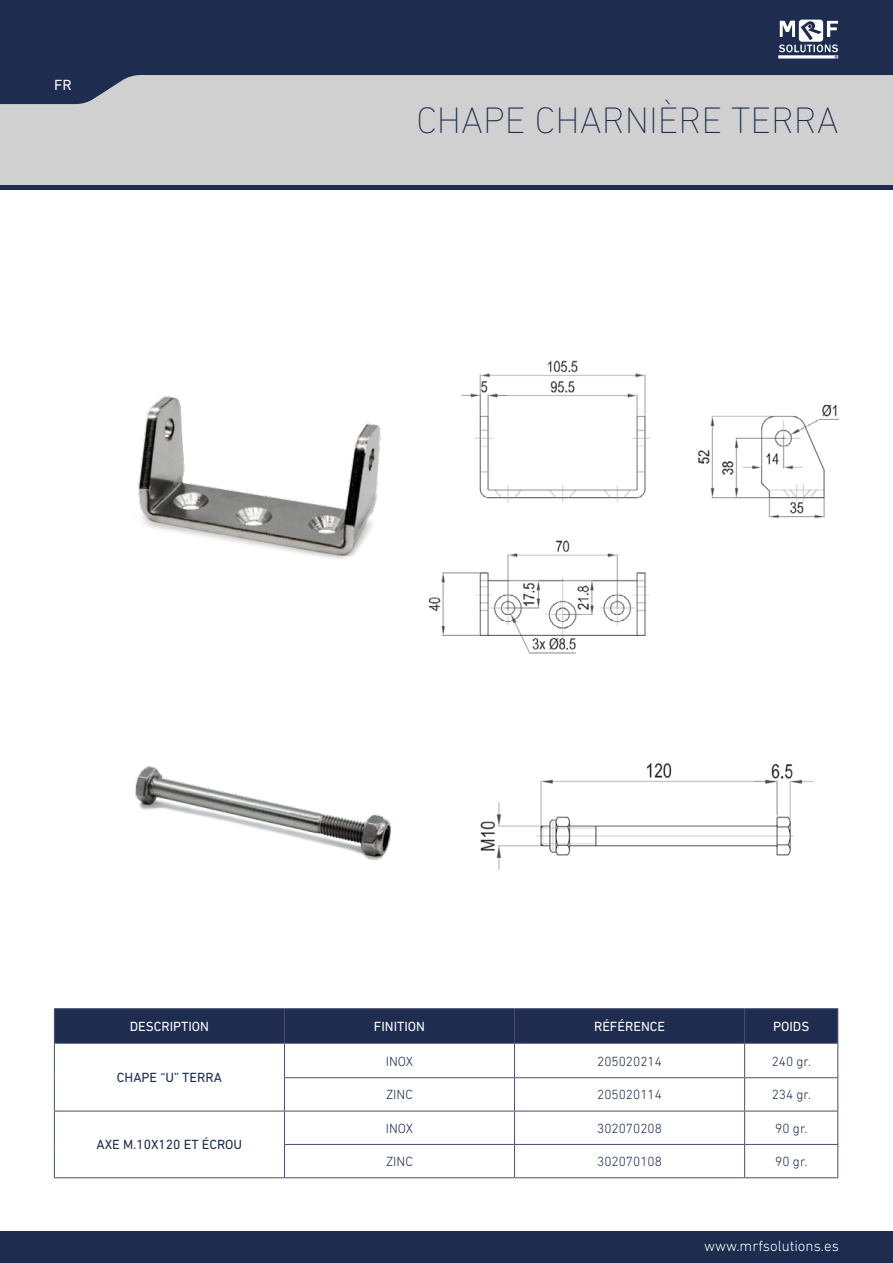
<style>
.page{position:relative;width:893px;height:1263px;background:#fff}
.page>*{position:absolute;margin:0;border:0;box-sizing:border-box;transform-origin:0 0}
.t1{font:200 37.5px "DIN Next LT Pro";color:#1d2c4f}
.t2{font:300 15px "DIN Next LT Pro";color:#fff}
.t3{font:15px "DIN Next LT Pro";color:#fff}
.t4{font:300 13.5px "DIN Next LT Pro";color:#1d2c4f}
.t5{font:13.5px "DIN Next LT Pro";color:#fff}
.t6{font:13.5px "DIN Next LT Pro";color:#1d2c4f}
</style>
<div class="page">
<img style="left:138px;top:396px;width:243px;height:163px">
<img style="left:135px;top:766px;width:256px;height:95px">
<img style="left:428px;top:360px;width:410px;height:294px">
<img style="left:480px;top:763px;width:334px;height:107px">
<div style="left:0;top:68px;width:893px;height:118px;background:#d0d0d0"></div>
<svg style="left:0;top:0;width:893px;height:104px;fill:#1d2c4f"></svg>
<hr style="left:0;top:186px;width:893px;height:4px;background:#1d2c4f">
<div style="left:0;top:1231px;width:893px;height:32px;background:#1d2c4f"></div>
<svg style="left:778px;top:20px;width:60px;height:39px"></svg>
<div style="left:55px;top:1009px;width:782px;height:34px;background:#1d2c4f"></div>
<hr style="left:54px;top:1008px;width:230px;height:1px;background:#4a4e6f">
<hr style="left:54px;top:1009px;width:1px;height:34px;background:#4a4e6f">
<hr style="left:284px;top:1008px;width:231px;height:1px;background:#4a4e6f">
<hr style="left:284px;top:1009px;width:1px;height:34px;background:#4a4e6f">
<hr style="left:515px;top:1008px;width:230px;height:1px;background:#4a4e6f">
<hr style="left:514px;top:1009px;width:1px;height:34px;background:#4a4e6f">
<hr style="left:745px;top:1008px;width:93px;height:1px;background:#4a4e6f">
<hr style="left:744px;top:1009px;width:1px;height:34px;background:#4a4e6f">
<hr style="left:837px;top:1009px;width:1px;height:34px;background:#4a4e6f">
<hr style="left:54px;top:1043px;width:230px;height:1px;background:#4a4e6f">
<hr style="left:54px;top:1043px;width:1px;height:35px;background:#4a4e6f">
<hr style="left:284px;top:1043px;width:231px;height:1px;background:#4a4e6f">
<hr style="left:284px;top:1043px;width:1px;height:34px;background:#4a4e6f">
<hr style="left:515px;top:1043px;width:230px;height:1px;background:#4a4e6f">
<hr style="left:514px;top:1043px;width:1px;height:34px;background:#4a4e6f">
<hr style="left:745px;top:1043px;width:93px;height:1px;background:#4a4e6f">
<hr style="left:744px;top:1043px;width:1px;height:34px;background:#4a4e6f">
<hr style="left:837px;top:1043px;width:1px;height:34px;background:#4a4e6f">
<hr style="left:54px;top:1078px;width:1px;height:33px;background:#4a4e6f">
<hr style="left:284px;top:1077px;width:231px;height:1px;background:#4a4e6f">
<hr style="left:284px;top:1078px;width:1px;height:33px;background:#4a4e6f">
<hr style="left:515px;top:1077px;width:230px;height:1px;background:#4a4e6f">
<hr style="left:514px;top:1078px;width:1px;height:33px;background:#4a4e6f">
<hr style="left:745px;top:1077px;width:93px;height:1px;background:#4a4e6f">
<hr style="left:744px;top:1078px;width:1px;height:33px;background:#4a4e6f">
<hr style="left:837px;top:1078px;width:1px;height:33px;background:#4a4e6f">
<hr style="left:54px;top:1111px;width:230px;height:1px;background:#4a4e6f">
<hr style="left:54px;top:1111px;width:1px;height:33px;background:#4a4e6f">
<hr style="left:284px;top:1111px;width:231px;height:1px;background:#4a4e6f">
<hr style="left:284px;top:1111px;width:1px;height:33px;background:#4a4e6f">
<hr style="left:515px;top:1111px;width:230px;height:1px;background:#4a4e6f">
<hr style="left:514px;top:1111px;width:1px;height:33px;background:#4a4e6f">
<hr style="left:745px;top:1111px;width:93px;height:1px;background:#4a4e6f">
<hr style="left:744px;top:1111px;width:1px;height:33px;background:#4a4e6f">
<hr style="left:837px;top:1111px;width:1px;height:33px;background:#4a4e6f">
<hr style="left:54px;top:1144px;width:1px;height:33px;background:#4a4e6f">
<hr style="left:284px;top:1144px;width:231px;height:1px;background:#4a4e6f">
<hr style="left:284px;top:1145px;width:1px;height:32px;background:#4a4e6f">
<hr style="left:515px;top:1144px;width:230px;height:1px;background:#4a4e6f">
<hr style="left:514px;top:1145px;width:1px;height:32px;background:#4a4e6f">
<hr style="left:745px;top:1144px;width:93px;height:1px;background:#4a4e6f">
<hr style="left:744px;top:1145px;width:1px;height:32px;background:#4a4e6f">
<hr style="left:837px;top:1145px;width:1px;height:32px;background:#4a4e6f">
<hr style="left:54px;top:1177px;width:230px;height:1px;background:#4a4e6f">
<hr style="left:284px;top:1177px;width:231px;height:1px;background:#4a4e6f">
<hr style="left:515px;top:1177px;width:230px;height:1px;background:#4a4e6f">
<hr style="left:745px;top:1177px;width:93px;height:1px;background:#4a4e6f">
<p class="t3" style="left:54px;top:76px;width:19px">FR</p>
<h1 class="t1" style="left:416px;top:99px;width:424px">CHAPE CHARNIÈRE TERRA</h1>
<p class="t5" style="left:130px;top:1019px;width:81px">DESCRIPTION</p>
<p class="t5" style="left:374px;top:1019px;width:53px">FINITION</p>
<p class="t5" style="left:594px;top:1019px;width:73px">RÉFÉRENCE</p>
<p class="t5" style="left:773px;top:1019px;width:38px">POIDS</p>
<p class="t6" style="left:117px;top:1070px;width:106px">CHAPE “U” TERRA</p>
<p class="t6" style="left:96px;top:1137px;width:147px">AXE M.10X120 ET ÉCROU</p>
<p class="t4" style="left:386px;top:1053px;width:29px">INOX</p>
<p class="t4" style="left:597px;top:1053px;width:66px">205020214</p>
<p class="t4" style="left:772px;top:1053px;width:41px">240 gr.</p>
<p class="t4" style="left:386px;top:1087px;width:28px">ZINC</p>
<p class="t4" style="left:597px;top:1087px;width:66px">205020114</p>
<p class="t4" style="left:772px;top:1087px;width:41px">234 gr.</p>
<p class="t4" style="left:386px;top:1120px;width:29px">INOX</p>
<p class="t4" style="left:597px;top:1120px;width:66px">302070208</p>
<p class="t4" style="left:775px;top:1120px;width:34px">90 gr.</p>
<p class="t4" style="left:386px;top:1154px;width:28px">ZINC</p>
<p class="t4" style="left:597px;top:1154px;width:66px">302070108</p>
<p class="t4" style="left:775px;top:1154px;width:34px">90 gr.</p>
<p class="t2" style="left:704px;top:1237px;width:136px">www.mrfsolutions.es</p>
</div>
